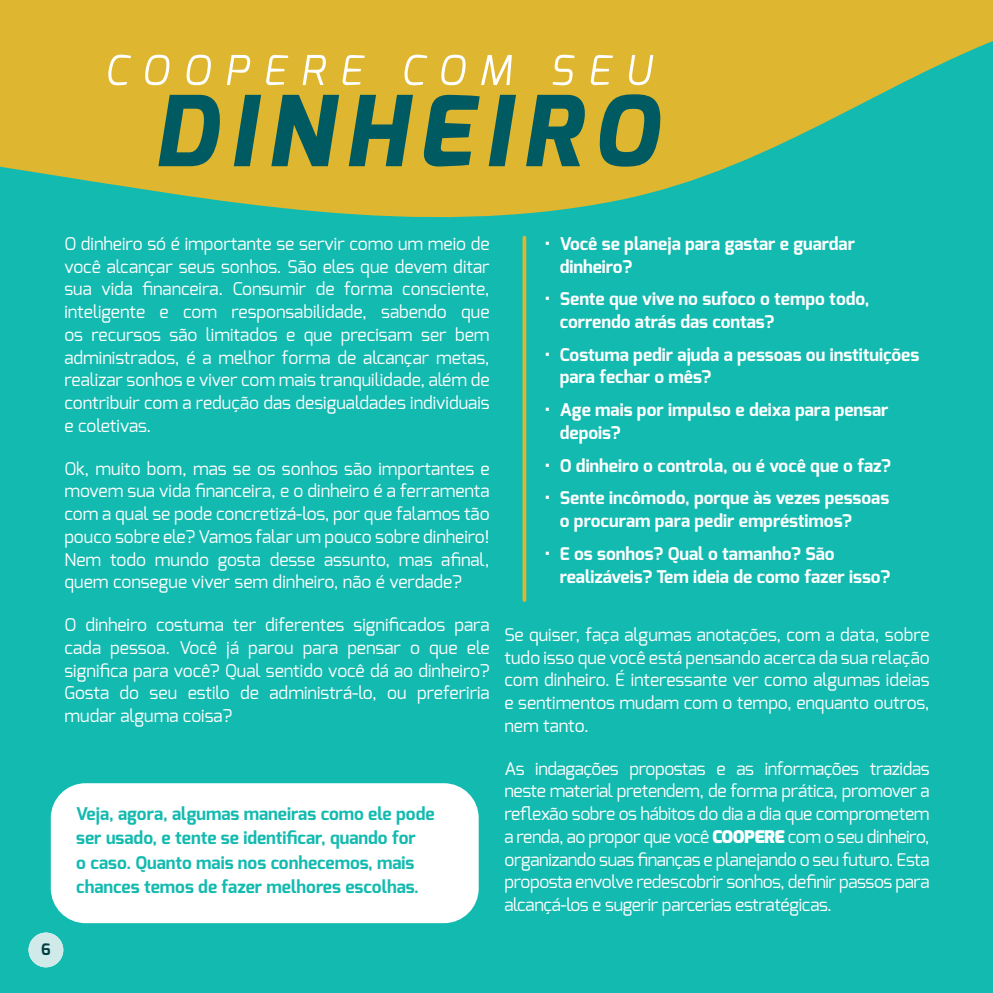
<style>
.page{position:relative;width:993px;height:993px;background:#fff}
.page>*{position:absolute;margin:0;border:0;box-sizing:border-box;transform-origin:0 0}
.texto_básico{font:17.5px/22.8px "Exo";color:#fff;text-align:justify}
.t1{font:700 17.5px/22.8px "Exo";color:#fff}
.t2{font:700 17.5px/24.5px "Exo";color:#13bab0}
.texto_básico-2{font:700 15.75px "Exo";color:#005a62}
.s1{font-weight:900}
</style>
<div class="page">
<div style="left:0;top:0;width:992px;height:992px;background:#13bab0"></div>
<svg style="left:0;top:0;width:992px;height:240px;fill:#deb62f"></svg>
<div style="left:51px;top:783px;width:427px;height:139px;background:#fff;border-radius:35px"></div>
<svg style="left:522px;top:236px;width:4px;height:365px"></svg>
<svg style="left:158px;top:95px;width:64px;height:71px;background:#597f4d"></svg>
<svg style="left:234px;top:95px;width:27px;height:71px;background:#5a7f4d"></svg>
<svg style="left:271px;top:95px;width:68px;height:71px;background:#547c4e"></svg>
<svg style="left:348px;top:95px;width:65px;height:71px;background:#62824b"></svg>
<svg style="left:422px;top:95px;width:57px;height:72px;background:#60814b"></svg>
<svg style="left:488px;top:95px;width:28px;height:71px;background:#5f814c"></svg>
<svg style="left:526px;top:95px;width:60px;height:71px;background:#517b4f"></svg>
<svg style="left:595px;top:94px;width:69px;height:72px;background:#67844a"></svg>
<svg style="left:107px;top:55px;width:24px;height:30px"></svg>
<svg style="left:143px;top:55px;width:28px;height:30px"></svg>
<svg style="left:185px;top:55px;width:27px;height:30px"></svg>
<svg style="left:227px;top:55px;width:24px;height:30px"></svg>
<svg style="left:265px;top:55px;width:23px;height:30px"></svg>
<svg style="left:302px;top:55px;width:24px;height:30px"></svg>
<svg style="left:342px;top:55px;width:22px;height:30px"></svg>
<svg style="left:403px;top:55px;width:24px;height:30px"></svg>
<svg style="left:439px;top:55px;width:28px;height:30px"></svg>
<svg style="left:481px;top:55px;width:30px;height:30px"></svg>
<svg style="left:552px;top:54px;width:22px;height:31px"></svg>
<svg style="left:590px;top:55px;width:22px;height:30px"></svg>
<svg style="left:627px;top:55px;width:26px;height:30px"></svg>
<div style="left:29px;top:932px;width:34px;height:34px;background:#cfeae8;border-radius:50%"></div>
<p class="texto_básico" style="left:64px;top:232px;width:426px">O dinheiro só é importante se servir como um meio de você alcançar seus sonhos. São eles que devem ditar sua vida financeira. Consumir de forma consciente, inteligente e com responsabilidade, sabendo que os recursos são limitados e que precisam ser bem administrados, é a melhor forma de alcançar metas, realizar sonhos e viver com mais tranquilidade, além de contribuir com a redução das desigualdades individuais e coletivas.</p>
<p class="texto_básico" style="left:64px;top:456px;width:426px">Ok, muito bom, mas se os sonhos são importantes e movem sua vida financeira, e o dinheiro é a ferramenta com a qual se pode concretizá-los, por que falamos tão pouco sobre ele? Vamos falar um pouco sobre dinheiro!<br>Nem todo mundo gosta desse assunto, mas afinal, quem consegue viver sem dinheiro, não é verdade?</p>
<p class="texto_básico" style="left:64px;top:613px;width:426px">O dinheiro costuma ter diferentes significados para cada pessoa. Você já parou para pensar o que ele significa para você? Qual sentido você dá ao dinheiro?<br>Gosta do seu estilo de administrá-lo, ou preferiria mudar alguma coisa?</p>
<p class="texto_básico-2" style="left:41px;top:939px;width:11px">6</p>
<p class="t2" style="left:76px;top:800px;width:360px">Veja, agora, algumas maneiras como ele pode ser usado, e tente se identificar, quando for<br>o caso. Quanto mais nos conhecemos, mais chances temos de fazer melhores escolhas.</p>
<p class="t1" style="left:559px;top:232px;width:296px;text-indent:-15px">• Você se planeja para gastar e guardar dinheiro?</p>
<p class="t1" style="left:559px;top:287px;width:311px;text-indent:-15px">• Sente que vive no sufoco o tempo todo, correndo atrás das contas?</p>
<p class="t1" style="left:559px;top:343px;width:361px;text-indent:-15px">• Costuma pedir ajuda a pessoas ou instituições para fechar o mês?</p>
<p class="t1" style="left:559px;top:398px;width:330px;text-indent:-15px">• Age mais por impulso e deixa para pensar depois?</p>
<p class="t1" style="left:544px;top:454px;width:347px">• O dinheiro o controla, ou é você que o faz?</p>
<p class="t1" style="left:559px;top:486px;width:331px;text-indent:-15px">• Sente incômodo, porque às vezes pessoas o procuram para pedir empréstimos?</p>
<p class="t1" style="left:559px;top:542px;width:332px;text-indent:-15px">• E os sonhos? Qual o tamanho? São realizáveis? Tem ideia de como fazer isso?</p>
<p class="texto_básico" style="left:504px;top:623px;width:426px">Se quiser, faça algumas anotações, com a data, sobre tudo isso que você está pensando acerca da sua relação com dinheiro. É interessante ver como algumas ideias e sentimentos mudam com o tempo, enquanto outros, nem tanto.</p>
<p class="texto_básico" style="left:504px;top:756px;width:426px">As indagações propostas e as informações trazidas neste material pretendem, de forma prática, promover a reflexão sobre os hábitos do dia a dia que comprometem a renda, ao propor que você <span class="s1">COOPERE</span> com o seu dinheiro, organizando suas finanças e planejando o seu futuro. Esta proposta envolve redescobrir sonhos, definir passos para alcançá-los e sugerir parcerias estratégicas.</p>
</div>
